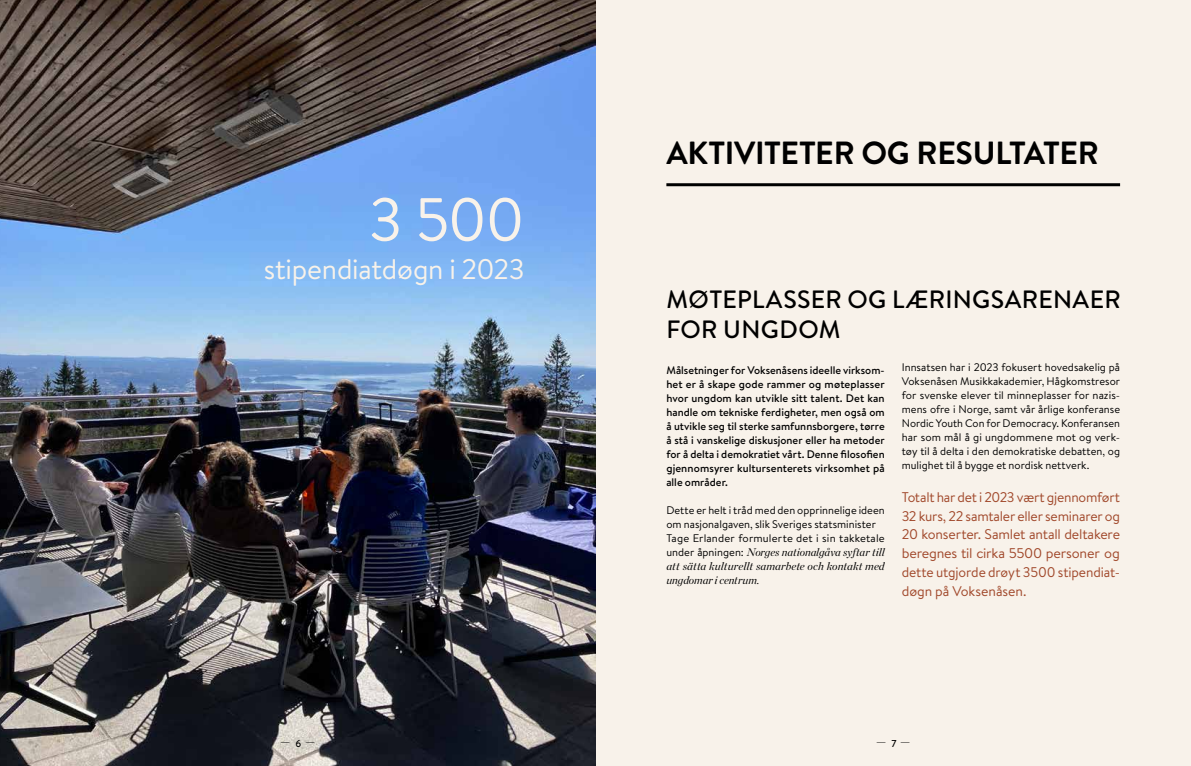
<style>
.page{position:relative;width:1191px;height:766px;background:#fff}
.page>*{position:absolute;margin:0;border:0;box-sizing:border-box;transform-origin:0 0}
.t1{font:60.8px "Brandon Text";color:#f8f2ea}
.t2{font:700 32px "Brandon Text";letter-spacing:-.005em;color:#000}
.t3{font:28.4px "Brandon Text";letter-spacing:-.01em;color:#f8f2ea}
.t4{font:500 25px/30px "Brandon Text";letter-spacing:.015em;color:#000}
.t5{font:14px/18.8px "Brandon Text";letter-spacing:-.015em;color:#a1482b}
.t6{font:11px/14px "Brandon Text";letter-spacing:.005em;color:#000}
.t7{font:500 11px/14px "Brandon Text";letter-spacing:.005em;color:#000;text-align:justify}
.t8{font:italic 11px/14px "Chronicle Display";color:#000;text-align:justify}
.s1{font-family:"Brandon Text";font-style:normal}
</style>
<div class="page">
<div style="left:595px;top:0;width:596px;height:765px;background:#f8f2ea"></div>
<img style="left:0;top:0;width:595px;height:765px">
<hr style="left:666px;top:183px;width:454px;height:3px;background:#000">
<h1 class="t1" style="left:368px;top:178px;width:158px">3 500</h1>
<h3 class="t3" style="left:264px;top:249px;width:262px">stipendiatdøgn i 2023</h3>
<h2 class="t2" style="left:666px;top:131px;width:434px">AKTIVITETER OG RESULTATER</h2>
<h3 class="t4" style="left:666px;top:283px;width:455px">MØTEPLASSER OG LÆRINGSARENAER<br>FOR UNGDOM</h3>
<p class="t7" style="left:666px;top:362px;width:220px">Målsetninger for Voksenåsens ideelle virksom&shy;het er å skape gode rammer og møteplasser hvor ungdom kan utvikle sitt talent. Det kan handle om tekniske ferdigheter, men også om å utvikle seg til sterke samfunnsborgere, tørre å stå i vanskelige diskusjoner eller ha metoder for å delta i demokratiet vårt. Denne filosofien gjennomsyrer kultursenterets virksomhet på alle områder.</p>
<p class="t6" style="left:666px;top:502px;width:220px">Dette er helt i tråd med den opprinnelige ideen om nasjonalgaven, slik Sveriges statsminister<br>Tage Erlander formulerte det i sin takketale</p>
<p class="t8" style="left:666px;top:544px;width:220px"><span class="s1">under åpningen:</span> Norges nationalgåva syftar till att sätta kulturellt samarbete och kontakt med ungdomar i centrum.</p>
<p class="t6" style="left:901px;top:359px;width:220px;text-align:justify">Innsatsen har i 2023 fokusert hovedsakelig på Voksenåsen Musikkakademier, Hågkomstresor for svenske elever til minneplasser for nazis&shy;mens ofre i Norge, samt vår årlige konferanse Nordic Youth Con for Democracy. Konferansen har som mål å gi ungdommene mot og verk&shy;tøy til å delta i den demokratiske debatten, og mulighet til å bygge et nordisk nettverk.</p>
<p class="t5" style="left:901px;top:487px;width:220px">Totalt har det i 2023 vært gjennomført 32 kurs, 22 samtaler eller seminarer og 20 konserter. Samlet antall deltakere beregnes til cirka 5500 personer og dette utgjorde drøyt 3500 stipendiat&shy;døgn på Voksenåsen.</p>
</div>
